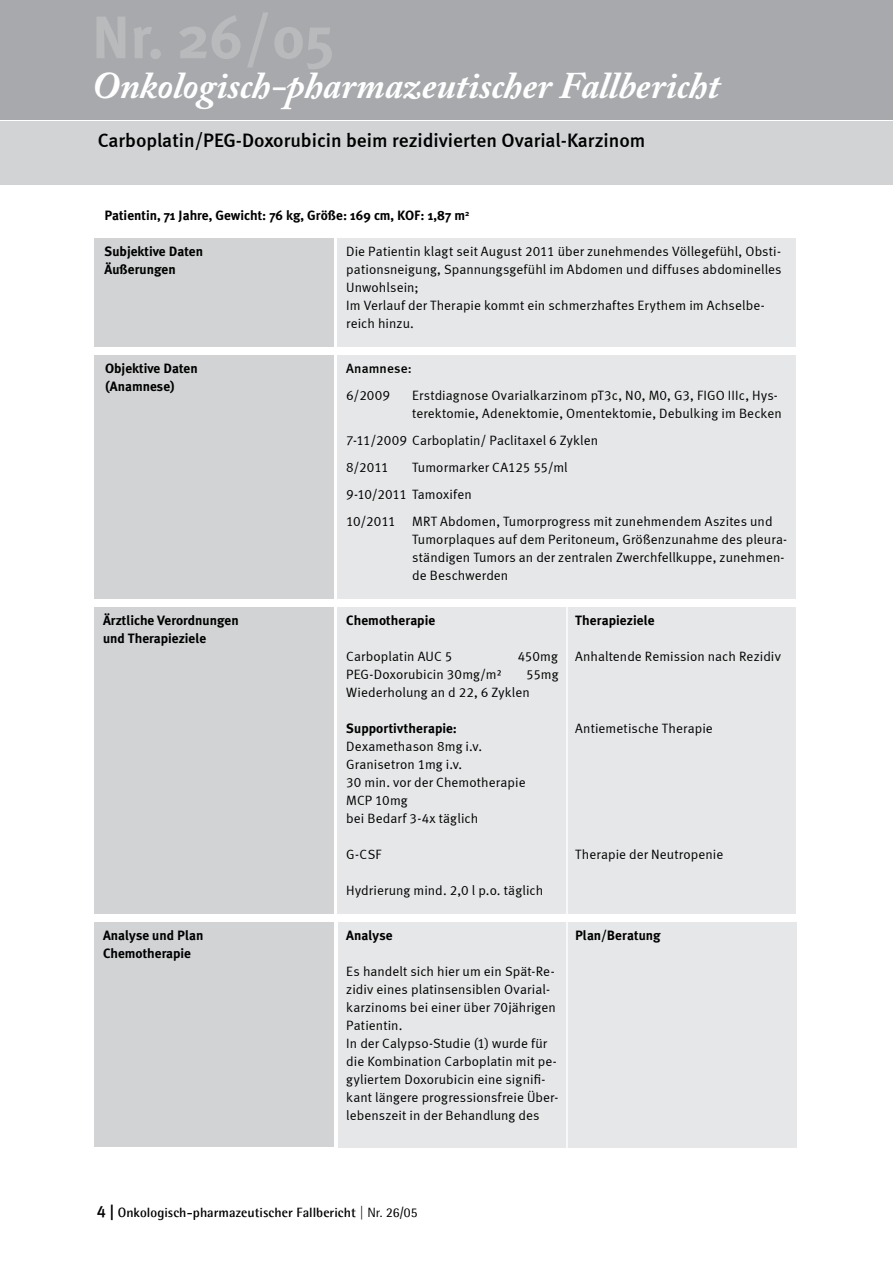
<style>
.page{position:relative;width:893px;height:1263px;background:#fff}
.page>*{position:absolute;margin:0;border:0;box-sizing:border-box;transform-origin:0 0}
.t1{font:italic 700 37.5px "Adobe Caslon Pro";color:#fff}
.t2{font:19.5px "Meta Medium LF";color:#000}
.t3{font:13.5px/18px "Meta Normal LF";letter-spacing:.005em;color:#000}
.t4{font:700 13.5px/18px "Meta Plus";color:#000}
.t5{font:700 13.5px "Agfa Rotis Semisans";letter-spacing:.005em;color:#000}
.t6{font:13.5px "Meta Medium LF";letter-spacing:.005em;color:#000}
.s1{font-family:"Meta Medium LF";font-weight:400;font-size:16.5px}
.s2{font-weight:400}
</style>
<div class="page">
<div style="left:0;top:0;width:893px;height:120px;background:#a7a9ac"></div>
<div style="left:0;top:121px;width:893px;height:63px;background:#d1d3d4"></div>
<div style="left:338px;top:355px;width:458px;height:243px;background:#e6e7e8"></div>
<div style="left:338px;top:607px;width:458px;height:306px;background:#e6e7e8"></div>
<div style="left:338px;top:922px;width:458px;height:225px;background:#e6e7e8"></div>
<div style="left:95px;top:355px;width:239px;height:243px;background:#d1d3d4"></div>
<div style="left:95px;top:607px;width:239px;height:306px;background:#d1d3d4"></div>
<div style="left:95px;top:922px;width:239px;height:225px;background:#d1d3d4"></div>
<div style="left:338px;top:238px;width:458px;height:108px;background:#e6e7e8"></div>
<div style="left:95px;top:238px;width:239px;height:108px;background:#d1d3d4"></div>
<hr style="left:566px;top:607px;width:2px;height:544px;background:#fff">
<h1 class="t1" style="left:91px;top:63px;width:630px">Onkologisch-pharmazeutischer Fallbericht</h1>
<h2 class="t2" style="left:98px;top:129px;width:549px">Carboplatin/PEG-Doxorubicin beim rezidivierten Ovarial-Karzinom</h2>
<p class="t4" style="left:105px;top:206px;width:366px">Patientin, 71 Jahre, Gewicht: 76 kg, Größe: 169 cm, KOF: 1,87 m<sup>2</sup></p>
<p class="t4" style="left:105px;top:242px;width:100px">Subjektive Daten<br>Äußerungen</p>
<p class="t4" style="left:105px;top:359px;width:94px">Objektive Daten (Anamnese)</p>
<p class="t3" style="left:346px;top:242px;width:437px">Die Patientin klagt seit August 2011 über zunehmendes Völlegefühl, Obsti&shy;pationsneigung, Spannungsgefühl im Abdomen und diffuses abdominelles Unwohlsein;<br>Im Verlauf der Therapie kommt ein schmerzhaftes Erythem im Achselbe&shy;reich hinzu.</p>
<p class="t6" style="left:346px;top:361px;width:67px">Anamnese:</p>
<p class="t3" style="left:346px;top:386px;width:45px">6/2009</p>
<p class="t3" style="left:412px;top:386px;width:371px">Erstdiagnose Ovarialkarzinom pT3c, N0, M0, G3, FIGO IIIc, Hys&shy;terektomie, Adenektomie, Omentektomie, Debulking im Becken</p>
<p class="t3" style="left:346px;top:427px;width:253px;line-height:27px">7-11/2009 Carboplatin/ Paclitaxel 6 Zyklen<br>8/2011</p>
<p class="t3" style="left:346px;top:454px;width:428px;line-height:27px;text-indent:66px">Tumormarker CA125 55/ml<br>9-10/2011 Tamoxifen<br>10/2011 MRT Abdomen, Tumorprogress mit zunehmendem Aszites und</p>
<p class="t3" style="left:412px;top:530px;width:376px">Tumorplaques auf dem Peritoneum, Größenzunahme des pleura&shy;ständigen Tumors an der zentralen Zwerchfellkuppe, zunehmen&shy;de Beschwerden</p>
<p class="t4" style="left:103px;top:611px;width:137px">Ärztliche Verordnungen und Therapieziele</p>
<p class="t4" style="left:346px;top:611px;width:91px">Chemotherapie</p>
<p class="t3" style="left:346px;top:647px;width:108px">Carboplatin AUC 5</p>
<p class="t3" style="left:518px;top:647px;width:42px">450mg</p>
<p class="t3" style="left:346px;top:665px;width:157px">PEG-Doxorubicin 30mg/m²</p>
<p class="t3" style="left:346px;top:665px;width:214px;text-indent:180px">55mg<br>Wiederholung an d 22, 6 Zyklen</p>
<p class="t4" style="left:346px;top:719px;width:112px">Supportivtherapie:</p>
<p class="t3" style="left:346px;top:737px;width:181px">Dexamethason 8mg i.v.<br>Granisetron 1mg i.v.<br>30 min. vor der Chemotherapie<br>MCP 10mg<br>bei Bedarf 3-4x täglich</p>
<p class="t3" style="left:346px;top:845px;width:37px">G-CSF</p>
<p class="t3" style="left:346px;top:881px;width:199px">Hydrierung mind. 2,0 l p.o. täglich</p>
<p class="t4" style="left:103px;top:926px;width:102px">Analyse und Plan<br>Chemotherapie</p>
<p class="t4" style="left:346px;top:926px;width:48px">Analyse</p>
<p class="t3" style="left:346px;top:962px;width:214px">Es handelt sich hier um ein Spät-Re&shy;zidiv eines platinsensiblen Ovarial&shy;karzinoms bei einer über 70jährigen Patientin.<br>In der Calypso-Studie (1) wurde für die Kombination Carboplatin mit pe&shy;gyliertem Doxorubicin eine signifi&shy;kant längere progressionsfreie Über&shy;lebenszeit in der Behandlung des</p>
<p class="t4" style="left:575px;top:611px;width:81px">Therapieziele</p>
<p class="t3" style="left:575px;top:647px;width:207px">Anhaltende Remission nach Rezidiv</p>
<p class="t3" style="left:575px;top:719px;width:139px">Antiemetische Therapie</p>
<p class="t3" style="left:575px;top:845px;width:150px">Therapie der Neutropenie</p>
<p class="t4" style="left:575px;top:926px;width:87px">Plan/Beratung</p>
<p class="t5" style="left:97px;top:1204px;width:322px"><span class="s1">4 |</span> Onkologisch-pharmazeutischer Fallbericht <span class="s2">| Nr. 26/05</span></p>
</div>
